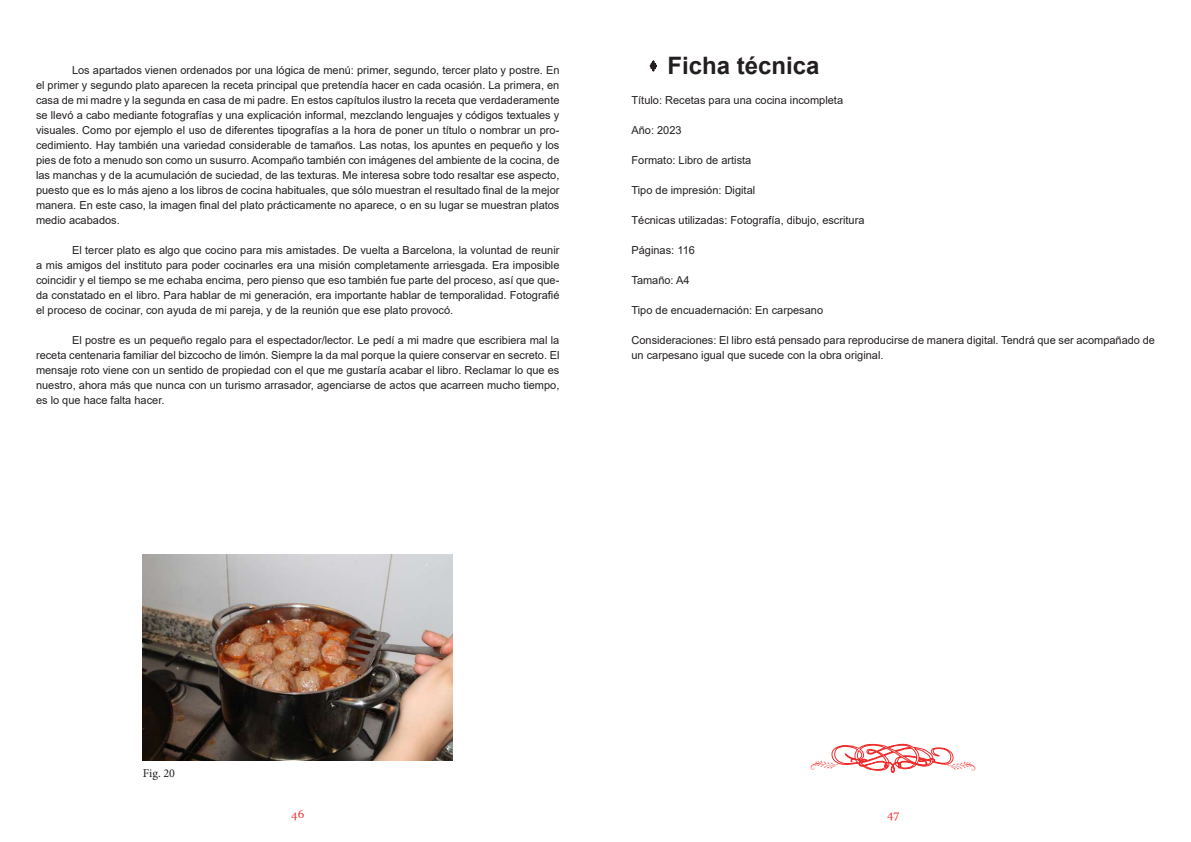
<style>
.page{position:relative;width:1191px;height:842px;background:#fff}
.page>*{position:absolute;margin:0;border:0;box-sizing:border-box;transform-origin:0 0}
.t1{font:700 24px "Arial";color:#231f20}
.t2{font:12px "Minion Pro";color:#231f20}
.t3{font:12px "Constantia";color:#ee3636}
.t4{font:11px/15px "Arial";color:#231f20;text-align:justify}
</style>
<div class="page">
<img style="left:143px;top:554px;width:309px;height:207px">
<p class="t4" style="left:36px;top:63px;width:525px;text-indent:36px">Los apartados vienen ordenados por una lógica de menú: primer, segundo, tercer plato y postre. En el primer y segundo plato aparecen la receta principal que pretendía hacer en cada ocasión. La primera, en casa de mi madre y la segunda en casa de mi padre. En estos capítulos ilustro la receta que verdaderamente se llevó a cabo mediante fotografías y una explicación informal, mezclando lenguajes y códigos textuales y visuales. Como por ejemplo el uso de diferentes tipografías a la hora de poner un título o nombrar un pro&shy;cedimiento. Hay también una variedad considerable de tamaños. Las notas, los apuntes en pequeño y los pies de foto a menudo son como un susurro. Acompaño también con imágenes del ambiente de la cocina, de las manchas y de la acumulación de suciedad, de las texturas. Me interesa sobre todo resaltar ese aspecto, puesto que es lo más ajeno a los libros de cocina habituales, que sólo muestran el resultado final de la mejor manera. En este caso, la imagen final del plato prácticamente no aparece, o en su lugar se muestran platos medio acabados.</p>
<p class="t4" style="left:36px;top:243px;width:525px;text-indent:36px">El tercer plato es algo que cocino para mis amistades. De vuelta a Barcelona, la voluntad de reunir a mis amigos del instituto para poder cocinarles era una misión completamente arriesgada. Era imposible coincidir y el tiempo se me echaba encima, pero pienso que eso también fue parte del proceso, así que que&shy;da constatado en el libro. Para hablar de mi generación, era importante hablar de temporalidad. Fotografié el proceso de cocinar, con ayuda de mi pareja, y de la reunión que ese plato provocó.</p>
<p class="t4" style="left:36px;top:333px;width:525px;text-indent:36px">El postre es un pequeño regalo para el espectador/lector. Le pedí a mi madre que escribiera mal la receta centenaria familiar del bizcocho de limón. Siempre la da mal porque la quiere conservar en secreto. El mensaje roto viene con un sentido de propiedad con el que me gustaría acabar el libro. Reclamar lo que es nuestro, ahora más que nunca con un turismo arrasador, agenciarse de actos que acarreen mucho tiempo, es lo que hace falta hacer.</p>
<h1 class="t1" style="left:667px;top:49px;width:154px">Ficha técnica</h1>
<p class="t4" style="left:631px;top:93px;width:213px">Título: Recetas para una cocina incompleta</p>
<p class="t4" style="left:631px;top:123px;width:52px">Año: 2023</p>
<p class="t4" style="left:631px;top:153px;width:121px">Formato: Libro de artista</p>
<p class="t4" style="left:631px;top:183px;width:125px">Tipo de impresión: Digital</p>
<p class="t4" style="left:631px;top:213px;width:234px">Técnicas utilizadas: Fotografía, dibujo, escritura</p>
<p class="t4" style="left:631px;top:243px;width:65px">Páginas: 116</p>
<p class="t4" style="left:631px;top:273px;width:60px">Tamaño: A4</p>
<p class="t4" style="left:631px;top:303px;width:193px">Tipo de encuadernación: En carpesano</p>
<p class="t4" style="left:631px;top:333px;width:525px">Consideraciones: El libro está pensado para reproducirse de manera digital. Tendrá que ser acompañado de un carpesano igual que sucede con la obra original.</p>
<p class="t2" style="left:143px;top:765px;width:34px">Fig. 20</p>
<p class="t3" style="left:291px;top:806px;width:14px">46</p>
<p class="t3" style="left:887px;top:806px;width:13px">47</p>
</div>
